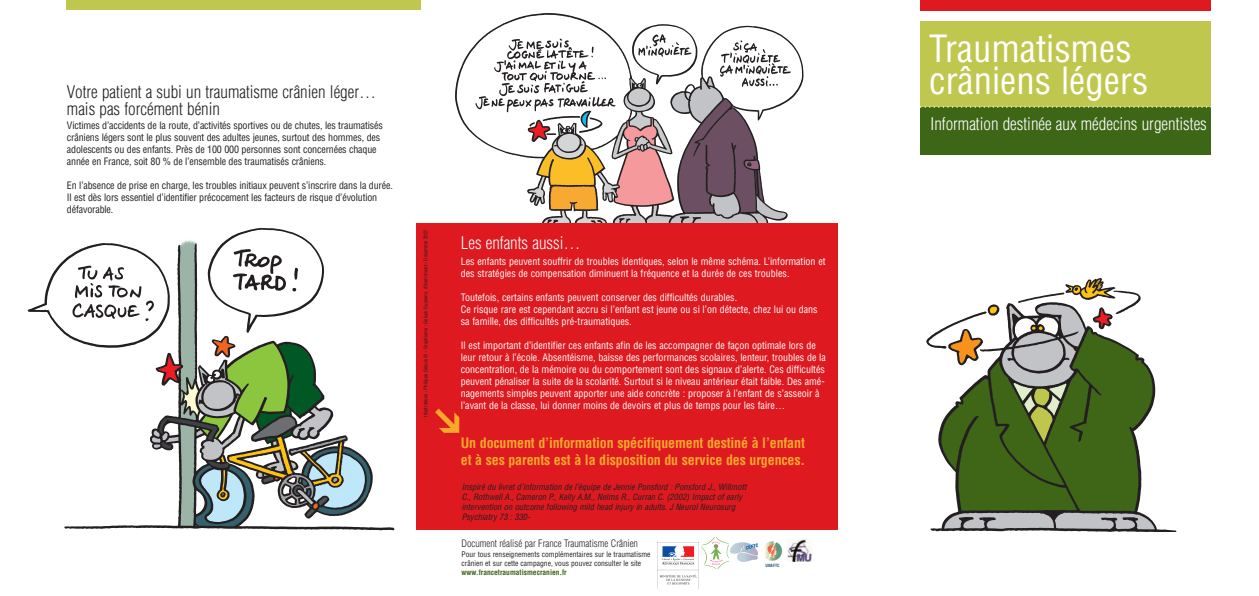
<style>
.page{position:relative;width:1259px;height:596px;background:#fff}
.page>*{position:absolute;margin:0;border:0;box-sizing:border-box;transform-origin:0 0}
.t1{font:condensed 36.6px/31.4px "Helvetica LT Std";color:#fff}
.t2{font:300 condensed 17px/17px "Helvetica LT Std";color:#231f20}
.t3{font:300 condensed 17px "Helvetica LT Std";color:#fff}
.t4{font:700 condensed 14px/16.8px "Helvetica LT Std";letter-spacing:-.01em;color:#faa82c}
.t5{font:condensed 10px/12px "Helvetica LT Std";color:#fff}
.t6{font:condensed 10px/12px "Helvetica LT Std";letter-spacing:-.015em;color:#231f20}
.t7{font:300 condensed 10px "Helvetica LT Std";color:#231f20}
.t8{font:italic condensed 8.5px/10.2px "Helvetica LT Std";color:#231f20}
.t9{font:condensed 7.5px/9px "Helvetica LT Std";color:#231f20}
.t10{font:700 condensed 7.5px "Helvetica LT Std";color:#3e6617}
.t11{font:condensed 5px "Helvetica LT Std";color:#231f20}
.t12{font:700 condensed 4.3px "Helvetica LT Std";color:#265779}
</style>
<div class="page">
<img style="left:455px;top:13px;width:349px;height:210px">
<img style="left:27px;top:228px;width:368px;height:303px">
<div style="left:417px;top:223px;width:421px;height:306px;background:#de1920"></div>
<div style="left:920px;top:21px;width:291px;height:134px;background:#bfc74e"></div>
<div style="left:920px;top:0;width:291px;height:11px;background:#de1920"></div>
<div style="left:920px;top:107px;width:291px;height:48px;background:#3e6617"></div>
<svg style="left:920px;top:106px;width:291px;height:2px"></svg>
<div style="left:66px;top:0;width:354px;height:10px;background:#bfc74e"></div>
<img style="left:926px;top:277px;width:250px;height:254px">
<img style="left:701px;top:537px;width:27px;height:31px">
<img style="left:657px;top:542px;width:41px;height:45px">
<img style="left:730px;top:542px;width:28px;height:19px">
<img style="left:764px;top:541px;width:19px;height:20px">
<img style="left:787px;top:539px;width:25px;height:22px">
<h2 class="t2" style="left:67px;top:85px;width:311px">Votre patient a subi un traumatisme crânien léger… mais pas forcément bénin</h2>
<p class="t6" style="left:67px;top:120px;width:317px">Victimes d’accidents de la route, d’activités sportives ou de chutes, les traumatisés crâniens légers sont le plus souvent des adultes jeunes, surtout des hommes, des adolescents ou des enfants. Près de 100 000 personnes sont concernées chaque année en France, soit 80 % de l’ensemble des traumatisés crâniens.</p>
<p class="t6" style="left:67px;top:180px;width:327px">En l’absence de prise en charge, les troubles initiaux peuvent s’inscrire dans la durée.<br>Il est dès lors essentiel d’identifier précocement les facteurs de risque d’évolution défavorable.</p>
<p class="t11" style="left:423px;top:416px;width:189px;rotate:-90deg">Illustrations : Philippe Geluck ® - Graphisme : Geluck-Suykens, d’Andrimont - Décembre 2007</p>
<h2 class="t3" style="left:461px;top:236px;width:121px">Les enfants aussi…</h2>
<p class="t5" style="left:461px;top:256px;width:366px">Les enfants peuvent souffrir de troubles identiques, selon le même schéma. L’information et des stratégies de compensation diminuent la fréquence et la durée de ces troubles.</p>
<p class="t5" style="left:461px;top:292px;width:358px">Toutefois, certains enfants peuvent conserver des difficultés durables.<br>Ce risque rare est cependant accru si l’enfant est jeune ou si l’on détecte, chez lui ou dans sa famille, des difficultés pré-traumatiques.</p>
<p class="t5" style="left:461px;top:340px;width:366px">Il est important d’identifier ces enfants afin de les accompagner de façon optimale lors de leur retour à l’école. Absentéisme, baisse des performances scolaires, lenteur, troubles de la concentration, de la mémoire ou du comportement sont des signaux d’alerte. Ces difficultés peuvent pénaliser la suite de la scolarité. Surtout si le niveau antérieur était faible. Des amé&shy;nagements simples peuvent apporter une aide concrète : proposer à l’enfant de s’asseoir à l’avant de la classe, lui donner moins de devoirs et plus de temps pour les faire…</p>
<h3 class="t4" style="left:461px;top:435px;width:346px">Un document d’information spécifiquement destiné à l’enfant et à ses parents est à la disposition du service des urgences.</h3>
<p class="t8" style="left:462px;top:481px;width:286px">Inspiré du livret d’information de l’équipe de Jennie Ponsford : Ponsford J., Willmott C., Rothwell A., Cameron P., Kelly A.M., Nelms R., Curran C. (2002) Impact of early intervention on outcome following mild head injury in adults. J Neurol Neurosurg Psychiatry 73 : 330-</p>
<p class="t7" style="left:461px;top:539px;width:178px">Document réalisé par France Traumatisme Crânien</p>
<p class="t9" style="left:461px;top:550px;width:190px">Pour tous renseignements complémentaires sur le traumatisme crânien et sur cette campagne, vous pouvez consulter le site</p>
<p class="t10" style="left:461px;top:569px;width:107px">www.francetraumatismecranien.fr</p>
<p class="t12" style="left:765px;top:563px;width:16px">UNAFTC</p>
<h1 class="t1" style="left:929px;top:36px;width:221px">Traumatismes crâniens légers</h1>
<h2 class="t3" style="left:930px;top:117px;width:278px">Information destinée aux médecins urgentistes</h2>
</div>
